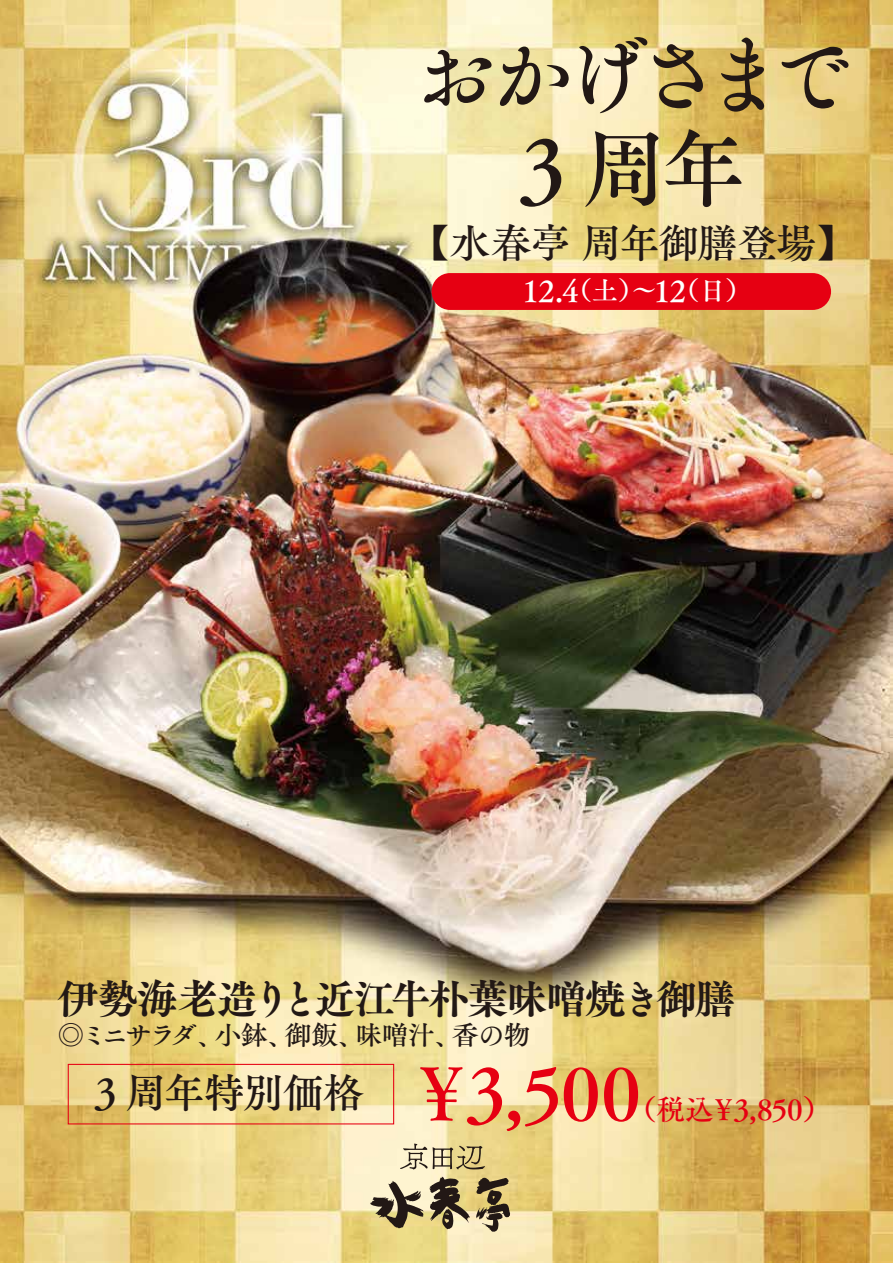
<style>
.page{position:relative;width:893px;height:1263px;background:#fff}
.page>*{position:absolute;margin:0;border:0;box-sizing:border-box;transform-origin:0 0}
.t1{font:85.05px/94.5px "Tsuku A Old Min Pr 6 D";letter-spacing:-.135em;color:#221815;text-align:center}
.t2{font:41.1px "Tsuku A Old Min Pr 6 D";letter-spacing:-.035em;color:#221815}
.t3{font:40.5px "Tsuku A Old Min Pr 6 E";letter-spacing:-.04em;color:#221815}
.t4{font:40.35px "Tsuku A Old Min Pr 6 D";letter-spacing:-.025em;color:#221815}
.t5{font:28.65px "Tsuku A Old Min Pr 6 D";color:#e60012}
.t6{font:27px "Tsuku A Old Min Pr 6 D";letter-spacing:-.035em;color:#221815}
.t7{font:26.25px "Tsuku A Old Min Pr 6 D";color:#fff}
.s1{font-size:29.85px}
.s2{font-size:72.6px;color:#e60012}
</style>
<div class="page">
<img style="left:0;top:0;width:892px;height:1262px">
<div style="left:432px;top:273px;width:399px;height:37px;background:#e60012;border-radius:18px"></div>
<svg style="left:370px;top:1177px;width:100px;height:52px;background:#a49874"></svg>
<svg style="left:476px;top:1178px;width:34px;height:54px;background:#91825d"></svg>
<svg style="left:400px;top:1143px;width:85px;height:26px;background:#c7b98f"></svg>
<div style="left:68px;top:1064px;width:326px;height:60px;border:1px solid #e60012"></div>
<h1 class="t1" style="left:412px;top:24px;width:444px">おかげさまで<br>3 周年</h1>
<h3 class="t4" style="left:409px;top:207px;width:449px">【水春亭 周年御膳登場】</h3>
<p class="t7" style="left:522px;top:267px;width:231px"><span class="s1">12.4</span>（土）～<span class="s1">12</span>（日）</p>
<h3 class="t3" style="left:57px;top:976px;width:680px">伊勢海老造りと近江牛朴葉味噌焼き御膳</h3>
<p class="t6" style="left:57px;top:1010px;width:475px">◎ミニサラダ、小鉢、御飯、味噌汁、香の物</p>
<h2 class="t2" style="left:95px;top:1056px;width:547px">3 周年特別価格 <span class="s2">￥3,500</span></h2>
<p class="t5" style="left:628px;top:1084px;width:205px">（税込￥3,850）</p>
</div>
